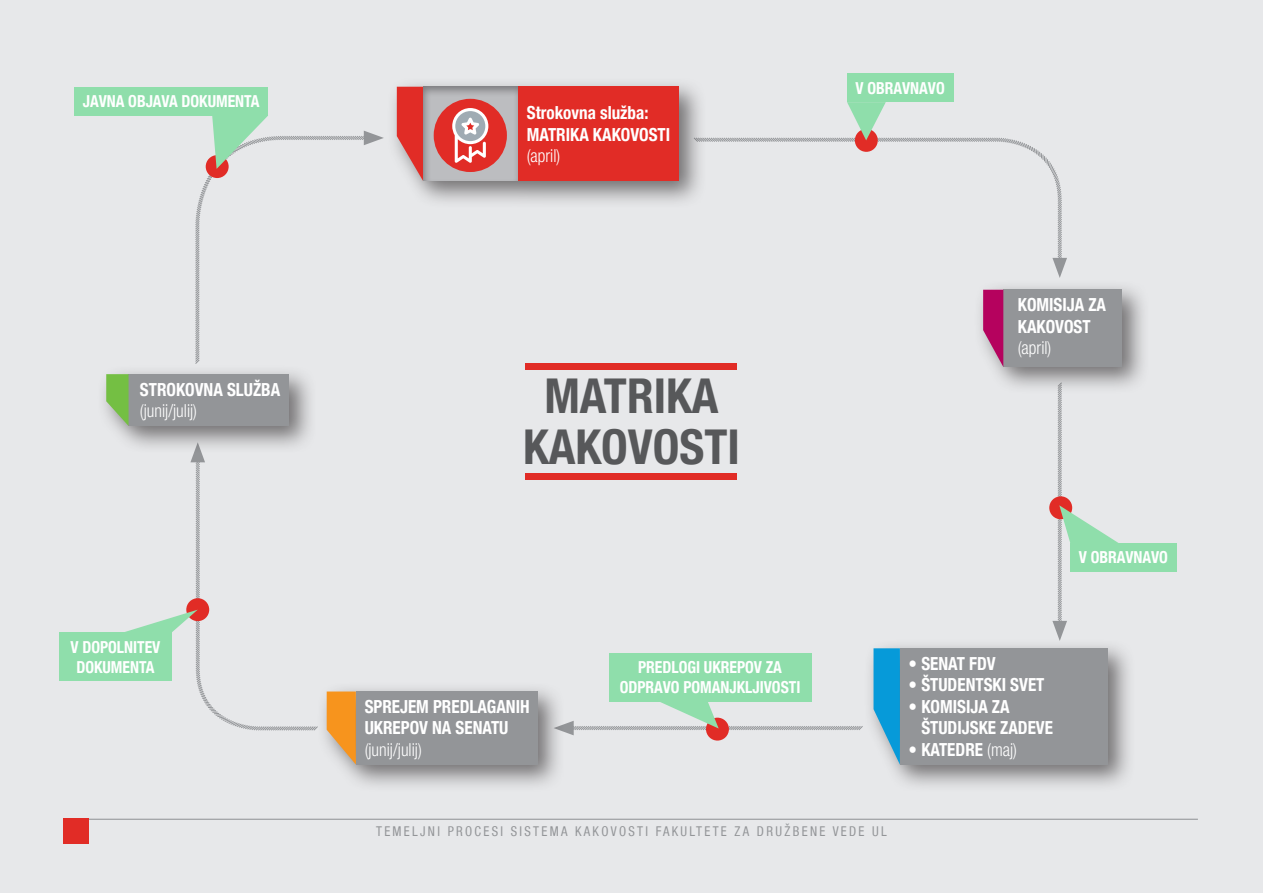
<style>
.page{position:relative;width:1263px;height:893px;background:#e7e8ea}
.page>*{position:absolute;margin:0;border:0;box-sizing:border-box;transform-origin:0 0}
.t1{font:700 condensed 48px "Helvetica Neue LT Com";color:#57585a}
.t2{font:700 condensed 18px/21.6px "Helvetica Neue LT Com";color:#fff;scale:.95 1}
.t3{font:300 condensed 18px "Helvetica Neue LT Com";color:#fff;scale:.95 1}
.t4{font:700 condensed 16.5px/19.8px "Helvetica Neue LT Com";color:#fff;text-align:center;scale:.95 1}
.t5{font:condensed 13.5px "Helvetica Neue LT Com";letter-spacing:.18em;color:#939598;scale:.95 1}
.s1{font-weight:300}
</style>
<div class="page">
<svg style="left:707px;top:137px;width:356px;height:121px"></svg>
<svg style="left:1052px;top:258px;width:15px;height:20px"></svg>
<div style="left:387px;top:77px;width:320px;height:132px;background:#231f20;opacity:.6"></div>
<div style="left:517px;top:87px;width:162px;height:94px;background:#e12c26"></div>
<svg style="left:397px;top:87px;width:25px;height:94px"></svg>
<div style="left:422px;top:85px;width:97px;height:98px;background:#231f20;opacity:.4"></div>
<div style="left:973px;top:280px;width:176px;height:115px;background:#231f20;opacity:.6"></div>
<div style="left:1003px;top:290px;width:119px;height:77px;background:#939598"></div>
<svg style="left:983px;top:290px;width:20px;height:77px"></svg>
<div style="left:864px;top:639px;width:271px;height:154px;background:#231f20;opacity:.6"></div>
<div style="left:900px;top:648px;width:208px;height:117px;background:#939598"></div>
<svg style="left:873px;top:648px;width:27px;height:117px"></svg>
<div style="left:317px;top:682px;width:248px;height:111px;background:#231f20;opacity:.6"></div>
<div style="left:356px;top:691px;width:182px;height:74px;background:#939598"></div>
<svg style="left:327px;top:691px;width:29px;height:74px"></svg>
<div style="left:97px;top:365px;width:220px;height:89px;background:#231f20;opacity:.6"></div>
<div style="left:129px;top:374px;width:160px;height:52px;background:#939598"></div>
<svg style="left:106px;top:374px;width:23px;height:52px"></svg>
<div style="left:855px;top:129px;width:23px;height:23px;background:#e12c26;border-radius:50%"></div>
<svg style="left:1049px;top:496px;width:23px;height:23px"></svg>
<svg style="left:706px;top:718px;width:23px;height:23px"></svg>
<svg style="left:194px;top:115px;width:190px;height:249px"></svg>
<svg style="left:847px;top:102px;width:39px;height:38px"></svg>
<svg style="left:1052px;top:382px;width:66px;height:259px"></svg>
<svg style="left:554px;top:702px;width:309px;height:33px"></svg>
<svg style="left:123px;top:442px;width:196px;height:289px"></svg>
<div style="left:74px;top:87px;width:194px;height:28px;background:#8fdeab"></div>
<div style="left:847px;top:73px;width:106px;height:29px;background:#8fdeab"></div>
<div style="left:1070px;top:543px;width:106px;height:29px;background:#8fdeab"></div>
<div style="left:609px;top:653px;width:202px;height:49px;background:#8fdeab"></div>
<div style="left:59px;top:632px;width:113px;height:49px;background:#8fdeab"></div>
<div style="left:434px;top:99px;width:73px;height:73px;background:#e12c26;border-radius:50%"></div>
<svg style="left:452px;top:108px;width:36px;height:55px"></svg>
<div style="left:525px;top:364px;width:212px;height:6px;background:#e12c26"></div>
<div style="left:525px;top:474px;width:212px;height:6px;background:#e12c26"></div>
<hr style="left:64px;top:819px;width:1134px;height:1px;background:#939598">
<div style="left:64px;top:819px;width:25px;height:25px;background:#e12c26"></div>
<p class="t4" style="left:83px;top:91px;width:188px">JAVNA OBJAVA DOKUMENTA</p>
<p class="t2" style="left:140px;top:378px;width:149px">STROKOVNA SLUŽBA</p>
<p class="t3" style="left:140px;top:400px;width:62px">(junij/julij)</p>
<p class="t4" style="left:70px;top:637px;width:96px">V DOPOLNITEV<br>DOKUMENTA</p>
<p class="t2" style="left:527px;top:102px;width:130px">Strokovna služba:</p>
<p class="t2" style="left:527px;top:123px;width:152px">MATRIKA KAKOVOSTI</p>
<p class="t3" style="left:527px;top:146px;width:37px">(april)</p>
<p class="t1" style="left:544px;top:367px;width:176px">MATRIKA</p>
<p class="t1" style="left:523px;top:419px;width:218px">KAKOVOSTI</p>
<p class="t2" style="left:365px;top:696px;width:175px">SPREJEM PREDLAGANIH<br>UKREPOV NA SENATU <span class="s1">(junij/julij)</span></p>
<p class="t4" style="left:620px;top:658px;width:192px">PREDLOGI UKREPOV ZA<br>ODPRAVO POMANJKLJIVOSTI</p>
<p class="t4" style="left:855px;top:78px;width:95px">V OBRAVNAVO</p>
<p class="t2" style="left:1018px;top:294px;width:94px">KOMISIJA ZA<br>KAKOVOST</p>
<p class="t3" style="left:1018px;top:338px;width:37px">(april)</p>
<p class="t4" style="left:1079px;top:548px;width:95px">V OBRAVNAVO</p>
<p class="t2" style="left:908px;top:653px;width:93px">• SENAT FDV</p>
<p class="t2" style="left:908px;top:674px;width:145px">• ŠTUDENTSKI SVET</p>
<p class="t2" style="left:921px;top:696px;width:140px;text-indent:-13px">• KOMISIJA ZA<br>ŠTUDIJSKE ZADEVE</p>
<p class="t2" style="left:908px;top:739px;width:116px">• KATEDRE <span class="s1">(maj)</span></p>
<p class="t5" style="left:376px;top:824px;width:539px">TEMELJNI PROCESI SISTEMA KAKOVOSTI FAKULTETE ZA DRUŽBENE VEDE UL</p>
</div>
